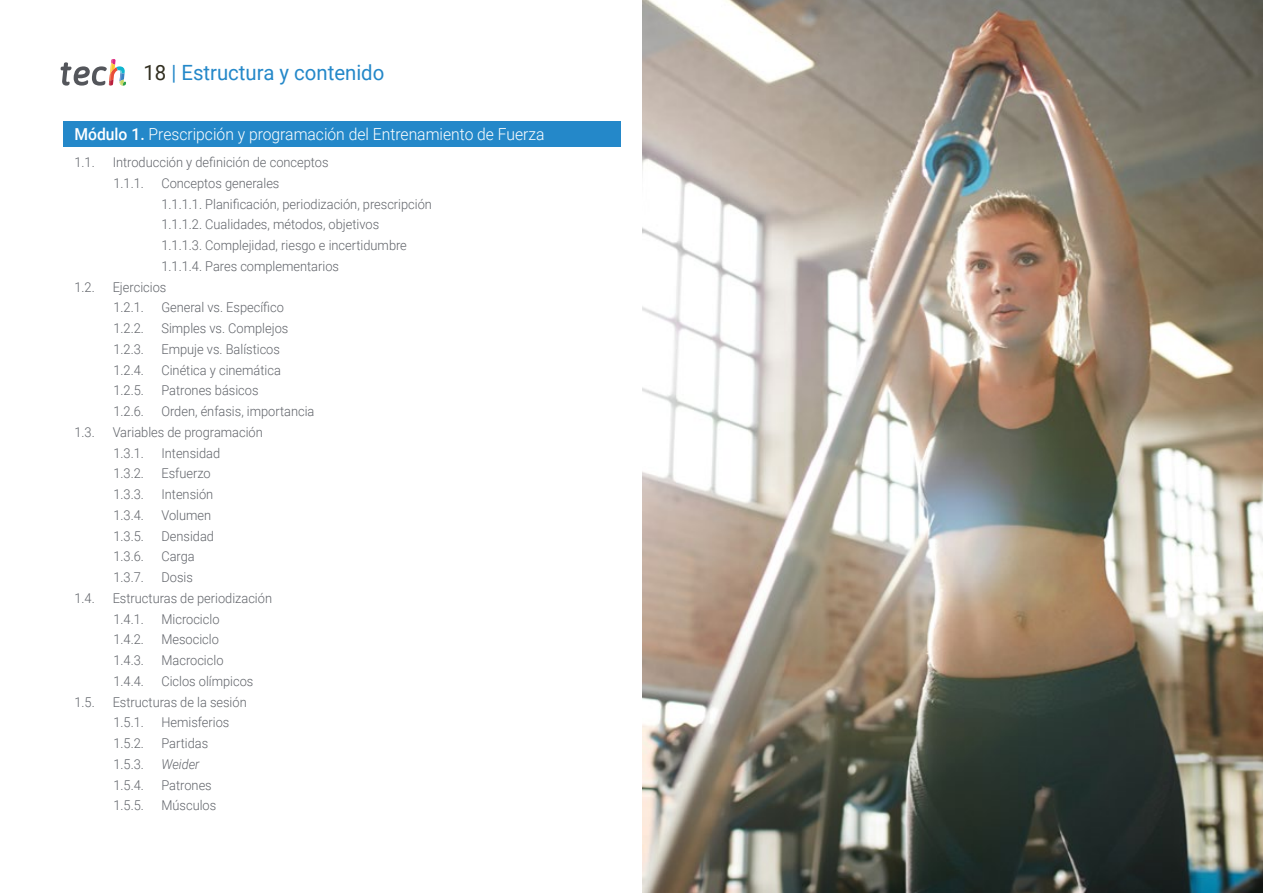
<style>
.page{position:relative;width:1263px;height:893px;background:#fff}
.page>*{position:absolute;margin:0;border:0;box-sizing:border-box;transform-origin:0 0}
.t1{font:21px "Roboto";color:#2488c9}
.t2{font:300 16.5px "Roboto";color:#fff;scale:.95 1}
.t3{font:300 13.5px/20.7px "Roboto";color:#61646a;scale:.95 1}
.t4{font:italic 300 13.5px "Roboto";color:#61646a;scale:.95 1}
.s1{color:#312e20}
.s2{font-weight:500}
</style>
<div class="page">
<svg style="left:61px;top:59px;width:65px;height:27px"></svg>
<div style="left:63px;top:121px;width:558px;height:25px;background:#2488c9"></div>
<img style="left:642px;top:0;width:621px;height:893px">
<h1 class="t1" style="left:144px;top:57px;width:242px"><span class="s1">18</span> | Estructura y contenido</h1>
<p class="t2" style="left:74px;top:123px;width:496px"><span class="s2">Módulo 1.</span> Prescripción y programación del Entrenamiento de Fuerza</p>
<p class="t3" style="left:74px;top:151px;width:23px">1.1.</p>
<p class="t3" style="left:113px;top:151px;width:229px">Introducción y definición de conceptos<br>1.1.1.</p>
<p class="t3" style="left:161px;top:172px;width:286px">Conceptos generales<br>1.1.1.1. Planificación, periodización, prescripción 1.1.1.2. Cualidades, métodos, objetivos<br>1.1.1.3. Complejidad, riesgo e incertidumbre 1.1.1.4. Pares complementarios</p>
<p class="t3" style="left:74px;top:276px;width:23px">1.2.</p>
<p class="t3" style="left:113px;top:276px;width:58px">Ejercicios<br>1.2.1.</p>
<p class="t3" style="left:161px;top:297px;width:130px">General vs. Específico</p>
<p class="t3" style="left:113px;top:317px;width:34px">1.2.2.</p>
<p class="t3" style="left:161px;top:317px;width:135px">Simples vs. Complejos</p>
<p class="t3" style="left:113px;top:338px;width:34px">1.2.3.</p>
<p class="t3" style="left:161px;top:338px;width:126px">Empuje vs. Balísticos</p>
<p class="t3" style="left:113px;top:359px;width:34px">1.2.4.</p>
<p class="t3" style="left:161px;top:359px;width:127px">Cinética y cinemática</p>
<p class="t3" style="left:113px;top:380px;width:34px">1.2.5.</p>
<p class="t3" style="left:161px;top:380px;width:104px">Patrones básicos</p>
<p class="t3" style="left:113px;top:400px;width:34px">1.2.6.</p>
<p class="t3" style="left:161px;top:400px;width:163px">Orden, énfasis, importancia</p>
<p class="t3" style="left:74px;top:421px;width:23px">1.3.</p>
<p class="t3" style="left:113px;top:421px;width:160px">Variables de programación<br>1.3.1.</p>
<p class="t3" style="left:161px;top:442px;width:63px">Intensidad</p>
<p class="t3" style="left:113px;top:463px;width:34px">1.3.2.</p>
<p class="t3" style="left:161px;top:463px;width:53px">Esfuerzo</p>
<p class="t3" style="left:113px;top:483px;width:34px">1.3.3.</p>
<p class="t3" style="left:161px;top:483px;width:56px">Intensión</p>
<p class="t3" style="left:113px;top:504px;width:34px">1.3.4.</p>
<p class="t3" style="left:161px;top:504px;width:54px">Volumen</p>
<p class="t3" style="left:113px;top:525px;width:34px">1.3.5.</p>
<p class="t3" style="left:161px;top:525px;width:57px">Densidad</p>
<p class="t3" style="left:113px;top:546px;width:34px">1.3.6.</p>
<p class="t3" style="left:161px;top:546px;width:37px">Carga</p>
<p class="t3" style="left:113px;top:566px;width:34px">1.3.7.</p>
<p class="t3" style="left:161px;top:566px;width:35px">Dosis</p>
<p class="t3" style="left:74px;top:587px;width:23px">1.4.</p>
<p class="t3" style="left:113px;top:587px;width:169px">Estructuras de periodización<br>1.4.1.</p>
<p class="t3" style="left:161px;top:608px;width:63px">Microciclo</p>
<p class="t3" style="left:113px;top:629px;width:34px">1.4.2.</p>
<p class="t3" style="left:161px;top:629px;width:62px">Mesociclo</p>
<p class="t3" style="left:113px;top:649px;width:34px">1.4.3.</p>
<p class="t3" style="left:161px;top:649px;width:67px">Macrociclo</p>
<p class="t3" style="left:113px;top:670px;width:34px">1.4.4.</p>
<p class="t3" style="left:161px;top:670px;width:98px">Ciclos olímpicos</p>
<p class="t3" style="left:74px;top:691px;width:23px">1.5.</p>
<p class="t3" style="left:113px;top:691px;width:143px">Estructuras de la sesión<br>1.5.1.</p>
<p class="t3" style="left:161px;top:712px;width:73px">Hemisferios</p>
<p class="t3" style="left:113px;top:732px;width:34px">1.5.2.</p>
<p class="t3" style="left:161px;top:732px;width:51px">Partidas</p>
<p class="t3" style="left:113px;top:753px;width:34px">1.5.3.</p>
<p class="t4" style="left:161px;top:755px;width:42px">Weider</p>
<p class="t3" style="left:113px;top:774px;width:34px">1.5.4.</p>
<p class="t3" style="left:161px;top:774px;width:54px">Patrones</p>
<p class="t3" style="left:113px;top:795px;width:34px">1.5.5.</p>
<p class="t3" style="left:161px;top:795px;width:59px">Músculos</p>
</div>
